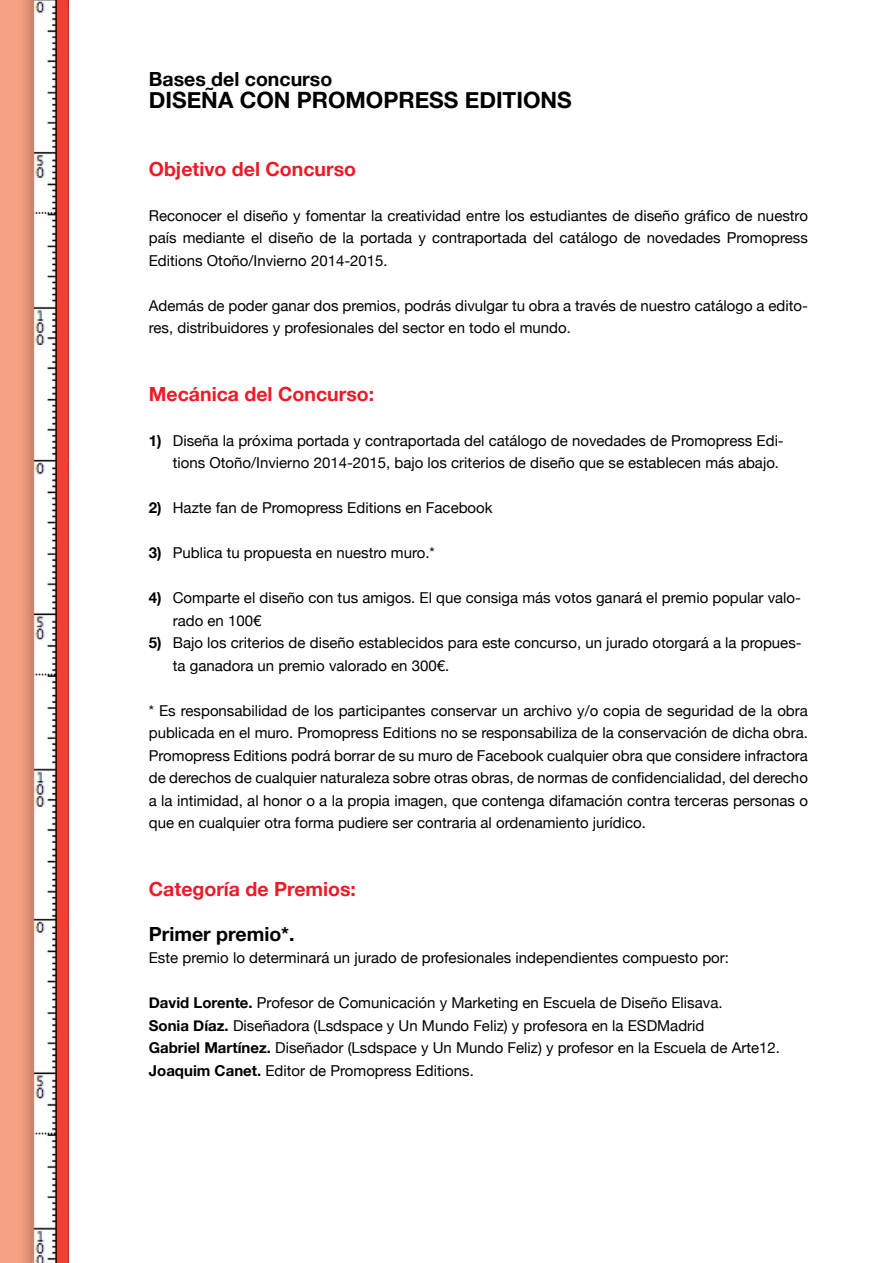
<style>
.page{position:relative;width:893px;height:1263px;background:#fff}
.page>*{position:absolute;margin:0;border:0;box-sizing:border-box;transform-origin:0 0}
.t1{font:700 22.5px "Helvetica Neue";color:#000}
.t2{font:700 19.5px "Helvetica Neue";color:#ee1a28}
.t3{font:700 19.5px "Helvetica Neue";color:#000}
.t4{font:15px/22.5px "Helvetica Neue";color:#000}
.s1{font-weight:700}
</style>
<div class="page">
<img style="left:0;top:0;width:68px;height:918px">
<img style="left:0;top:918px;width:68px;height:345px">
<h2 class="t3" style="left:149px;top:67px;width:185px">Bases del concurso</h2>
<h1 class="t1" style="left:149px;top:86px;width:424px">DISEÑA CON PROMOPRESS EDITIONS</h1>
<h2 class="t2" style="left:149px;top:157px;width:209px">Objetivo del Concurso</h2>
<p class="t4" style="left:149px;top:204px;width:661px;text-align:justify">Reconocer el diseño y fomentar la creatividad entre los estudiantes de diseño gráfico de nuestro país mediante el diseño de la portada y contraportada del catálogo de novedades Promopress Editions Otoño/Invierno 2014-2015.</p>
<p class="t4" style="left:149px;top:294px;width:661px">Además de poder ganar dos premios, podrás divulgar tu obra a través de nuestro catálogo a edito&shy;res, distribuidores y profesionales del sector en todo el mundo.</p>
<h2 class="t2" style="left:149px;top:382px;width:227px">Mecánica del Concurso:</h2>
<p class="t4" style="left:173px;top:429px;width:612px;text-indent:-24px"><span class="s1">1)</span> Diseña la próxima portada y contraportada del catálogo de novedades de Promopress Edi&shy;tions Otoño/Invierno 2014-2015, bajo los criterios de diseño que se establecen más abajo.</p>
<p class="t4" style="left:149px;top:496px;width:345px"><span class="s1">2)</span> Hazte fan de Promopress Editions en Facebook</p>
<p class="t4" style="left:149px;top:541px;width:288px"><span class="s1">3)</span> Publica tu propuesta en nuestro muro.*</p>
<p class="t4" style="left:173px;top:586px;width:630px;text-indent:-24px"><span class="s1">4)</span> Comparte el diseño con tus amigos. El que consiga más votos ganará el premio popular valo&shy;rado en 100€</p>
<p class="t4" style="left:173px;top:631px;width:630px;text-indent:-24px"><span class="s1">5)</span> Bajo los criterios de diseño establecidos para este concurso, un jurado otorgará a la propues&shy;ta ganadora un premio valorado en 300€.</p>
<p class="t4" style="left:149px;top:699px;width:661px;text-align:justify">* Es responsabilidad de los participantes conservar un archivo y/o copia de seguridad de la obra publicada en el muro. Promopress Editions no se responsabiliza de la conservación de dicha obra.<br>Promopress Editions podrá borrar de su muro de Facebook cualquier obra que considere infractora de derechos de cualquier naturaleza sobre otras obras, de normas de confidencialidad, del derecho a la intimidad, al honor o a la propia imagen, que contenga difamación contra terceras personas o que en cualquier otra forma pudiere ser contraria al ordenamiento jurídico.</p>
<h2 class="t2" style="left:149px;top:877px;width:209px">Categoría de Premios:</h2>
<h2 class="t3" style="left:149px;top:922px;width:147px">Primer premio*.</h2>
<p class="t4" style="left:149px;top:946px;width:582px">Este premio lo determinará un jurado de profesionales independientes compuesto por:</p>
<p class="t4" style="left:149px;top:991px;width:633px"><span class="s1">David Lorente.</span> Profesor de Comunicación y Marketing en Escuela de Diseño Elisava.<br><span class="s1">Sonia Díaz.</span> Diseñadora (Lsdspace y Un Mundo Feliz) y profesora en la ESDMadrid<br><span class="s1">Gabriel Martínez.</span> Diseñador (Lsdspace y Un Mundo Feliz) y profesor en la Escuela de Arte12.<br><span class="s1">Joaquim Canet.</span> Editor de Promopress Editions.</p>
</div>
